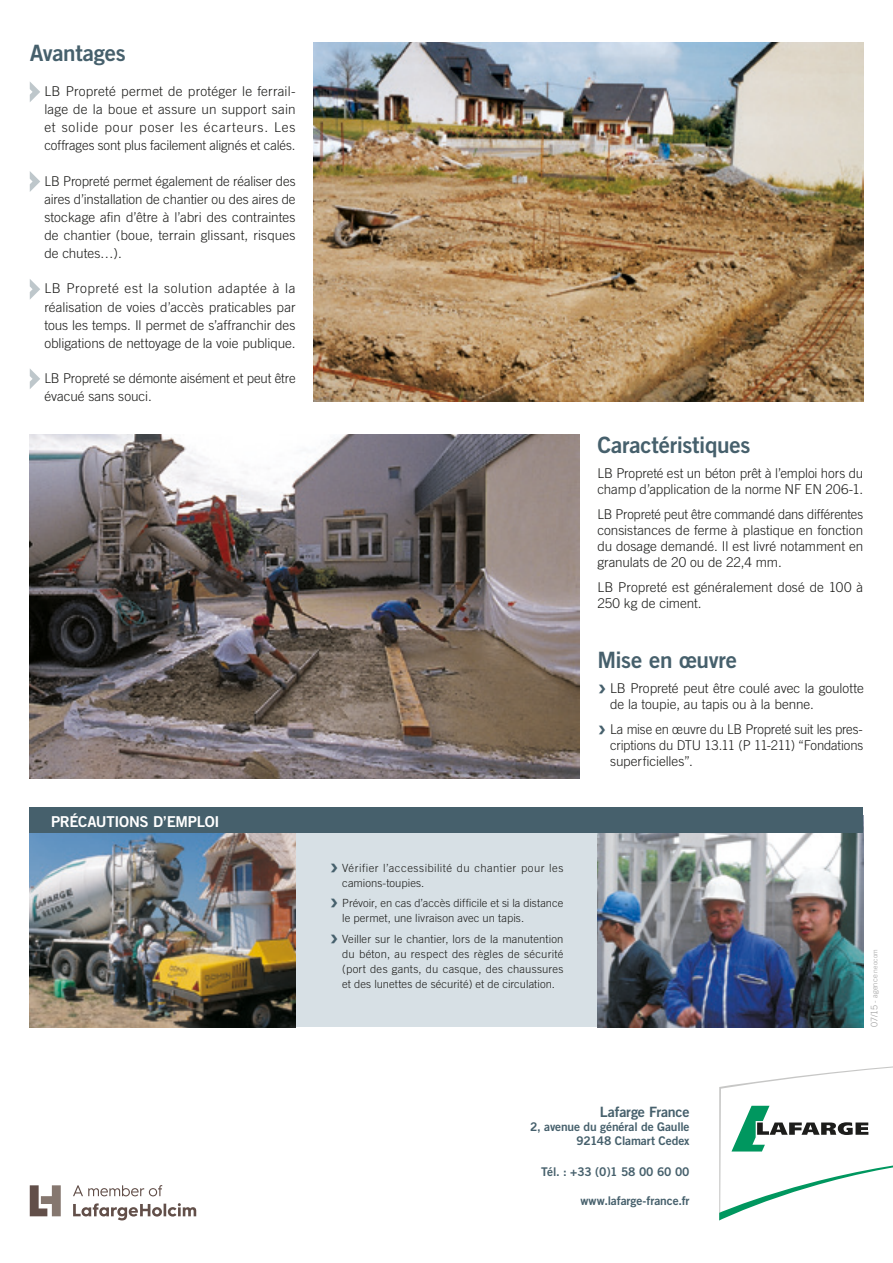
<style>
.page{position:relative;width:893px;height:1263px;background:#fff}
.page>*{position:absolute;margin:0;border:0;box-sizing:border-box;transform-origin:0 0}
.t1{font:27px "Trade Gothic Bold Two";color:#46606c}
.t2{font:22.5px "Trade Gothic Bold Two";letter-spacing:-.015em;color:#46606c}
.t3{font:15px "Trade Gothic Bold Two";letter-spacing:-.02em;color:#fff}
.t4{font:14.25px "Trade Gothic Bold Two";letter-spacing:-.015em;color:#46606c}
.t5{font:300 13.5px/18.1px "Trade Gothic";letter-spacing:-.005em;color:#1d1d1b;text-align:justify}
.t6{font:300 13.5px/16.2px "Trade Gothic";letter-spacing:-.005em;color:#1d1d1b;text-align:justify;scale:.96 1}
.t7{font:12px/14.4px "Trade Gothic Bold Two";letter-spacing:-.01em;color:#46606c;text-align:right}
.t8{font:300 11.25px/15px "Trade Gothic";letter-spacing:.005em;color:#1d1d1b}
.t9{font:300 11.25px/15px "Trade Gothic";letter-spacing:.035em;color:#1d1d1b}
.t10{font:300 7.5px "Trade Gothic";letter-spacing:.01em;color:#9d9d9d}
.s1{font-family:"Trade Gothic Bold Two";font-weight:400;font-size:27px;color:#46606c}
.s2{font-size:9px}
.s3{font-size:6.75px}
</style>
<div class="page">
<div style="left:30px;top:818px;width:833px;height:209px;background:#d7e0e5"></div>
<svg style="left:30px;top:82px;width:10px;height:20px"></svg>
<svg style="left:30px;top:171px;width:10px;height:21px"></svg>
<svg style="left:30px;top:279px;width:10px;height:20px"></svg>
<svg style="left:30px;top:369px;width:10px;height:20px"></svg>
<img style="left:30px;top:833px;width:266px;height:194px">
<img style="left:30px;top:435px;width:549px;height:343px">
<img style="left:314px;top:43px;width:549px;height:358px">
<img style="left:597px;top:833px;width:266px;height:194px">
<div style="left:30px;top:808px;width:833px;height:25px;background:#46606c"></div>
<svg style="left:719px;top:1066px;width:174px;height:154px"></svg>
<svg style="left:30px;top:1185px;width:31px;height:31px"></svg>
<svg style="left:73px;top:1203px;width:123px;height:17px"></svg>
<svg style="left:73px;top:1185px;width:89px;height:11px"></svg>
<h2 class="t2" style="left:30px;top:39px;width:98px">Avantages</h2>
<p class="t5" style="left:44px;top:82px;width:253px">LB Propreté permet de protéger le ferrail&shy;lage de la boue et assure un support sain et solide pour poser les écarteurs. Les coffrages sont plus facilement alignés et calés.</p>
<p class="t5" style="left:44px;top:172px;width:253px">LB Propreté permet également de réaliser des aires d’installation de chantier ou des aires de stockage afin d’être à l’abri des contraintes de chantier (boue, terrain glissant, risques de chutes…).</p>
<p class="t5" style="left:44px;top:279px;width:253px">LB Propreté est la solution adaptée à la réalisation de voies d’accès praticables par tous les temps. Il permet de s’affranchir des obligations de nettoyage de la voie publique.</p>
<p class="t5" style="left:44px;top:369px;width:253px">LB Propreté se démonte aisément et peut être évacué sans souci.</p>
<p class="t3" style="left:51px;top:812px;width:170px">PRÉCAUTIONS D’EMPLOI</p>
<h2 class="t2" style="left:597px;top:431px;width:155px">Caractéristiques</h2>
<p class="t5" style="left:597px;top:464px;width:267px;line-height:16.2px">LB Propreté est un béton prêt à l’emploi hors du champ d’application de la norme NF EN 206-1.</p>
<p class="t6" style="left:597px;top:505px;width:278px">LB Propreté peut être commandé dans différentes consistances de ferme à plastique en fonction du dosage demandé. Il est livré notamment en granulats de 20 ou de 22,4 mm.</p>
<p class="t5" style="left:597px;top:579px;width:267px;line-height:16.2px">LB Propreté est généralement dosé de 100 à<br>250 kg de ciment.</p>
<h2 class="t2" style="left:597px;top:646px;width:141px">Mise en œuvre</h2>
<p class="t5" style="left:610px;top:680px;width:255px;line-height:16.2px;text-indent:-13px"><span class="s1">›</span> LB Propreté peut être coulé avec la goulotte de la toupie, au tapis ou à la benne.</p>
<p class="t5" style="left:610px;top:721px;width:255px;line-height:16.2px;text-indent:-13px"><span class="s1">›</span> La mise en œuvre du LB Propreté suit les pres&shy;criptions du DTU 13.11 (P 11-211) “Fondations superficielles”.</p>
<h1 class="t1" style="left:329px;top:848px;width:11px">›</h1>
<p class="t9" style="left:342px;top:860px;width:223px">Vérifier l’accessibilité du chantier pour les camions-toupies.</p>
<h1 class="t1" style="left:329px;top:884px;width:10px">›</h1>
<p class="t8" style="left:342px;top:896px;width:223px">Prévoir, en cas d’accès difficile et si la distance le permet, une livraison avec un tapis.</p>
<h1 class="t1" style="left:329px;top:919px;width:10px">›</h1>
<p class="t8" style="left:342px;top:931px;width:223px;text-align:justify">Veiller sur le chantier, lors de la manutention du béton, au respect des règles de sécurité (port des gants, du casque, des chaussures et des lunettes de sécurité) et de circulation.</p>
<p class="t10" style="left:870px;top:1027px;width:80px;rotate:-90deg"><span class="s2">07/15</span> - agence <span class="s3">neocom</span></p>
<p class="t4" style="left:600px;top:1102px;width:91px">Lafarge France</p>
<p class="t7" style="left:530px;top:1119px;width:161px">2, avenue du général de Gaulle<br>92148 Clamart Cedex</p>
<p class="t7" style="left:541px;top:1164px;width:150px">Tél. : +33 (0)1 58 00 60 00</p>
<p class="t7" style="left:580px;top:1193px;width:111px">www.lafarge-france.fr</p>
</div>
